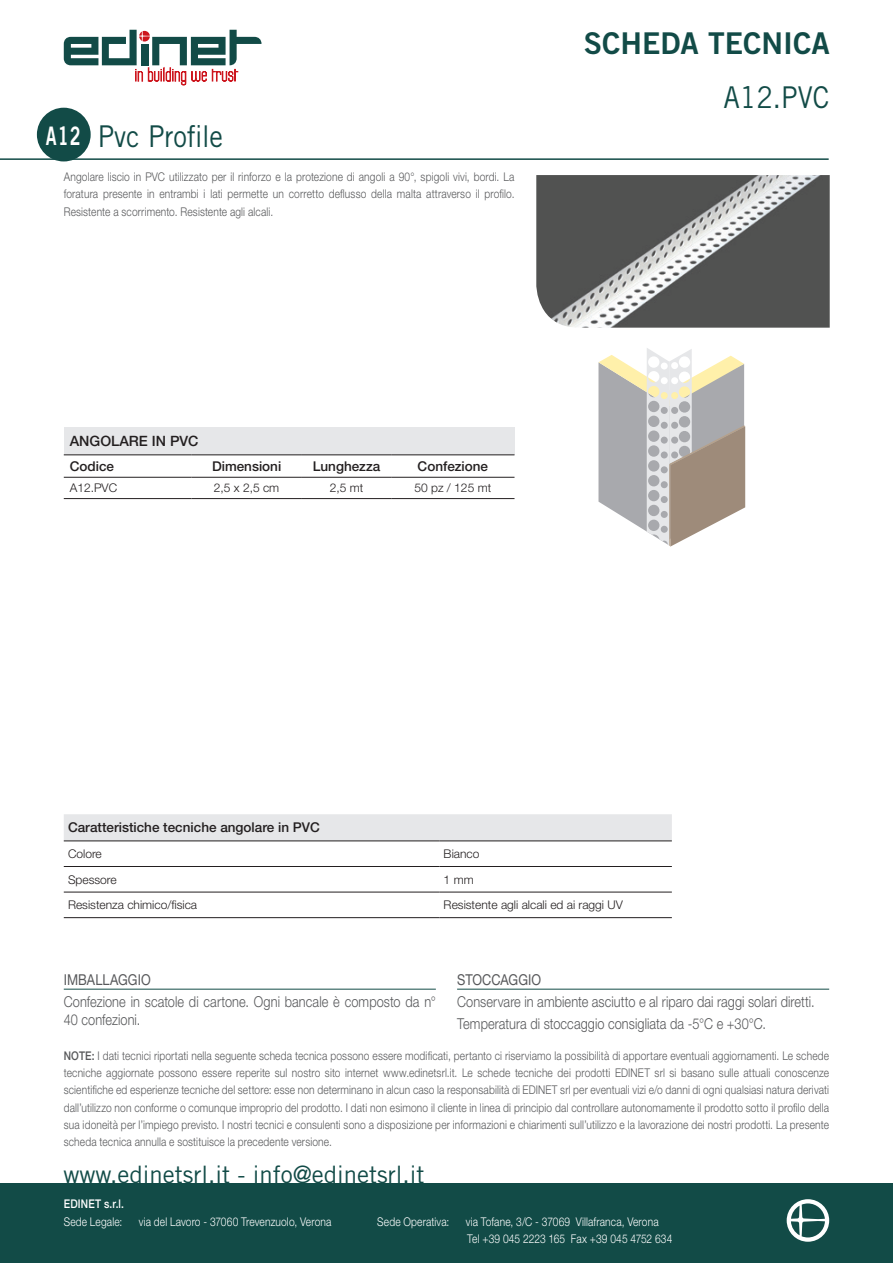
<style>
.page{position:relative;width:893px;height:1263px;background:#fff}
.page>*{position:absolute;margin:0;border:0;box-sizing:border-box;transform-origin:0 0}
.ProductTitle{font:30px "Trade Gothic";color:#124b47;scale:.9 1}
.t1{font:30px "Trade Gothic Bold Two";color:#124b47}
.t2{font:25.5px "Trade Gothic Bold Two";color:#fff;scale:.7 1}
.t3{font:24px "Trade Gothic";color:#124b47}
.BodyCopy{font:300 15px/18px "Helvetica Neue LT Std";letter-spacing:.005em;color:#57585a;scale:.85 1}
.Imballaggio-Stoccagg{font:15px "Helvetica Neue LT Std";letter-spacing:.005em;color:#57585a;scale:.85 1}
.Table_Title{font:500 14.25px "Helvetica Neue LT Std";color:#231f20}
.Table_Header{font:500 13.5px "Helvetica Neue LT Std";color:#231f20}
.BodyCopy-2{font:300 12px/17.2px "Helvetica Neue LT Std";letter-spacing:.015em;color:#57585a;text-align:justify;scale:.85 1}
.t4{font:300 12px/17.7px "Helvetica Neue LT Std";letter-spacing:.015em;color:#fff;scale:.85 1}
.Table_BodyCopy{font:300 12px "Helvetica Neue LT Std";color:#231f20}
.t5{font:500 12px "Helvetica Neue LT Std";letter-spacing:.015em;color:#fff;scale:.85 1}
.s1{font-weight:500}
</style>
<div class="page">
<hr style="left:0;top:158px;width:829px;height:2px;background:#124b47">
<div style="left:37px;top:108px;width:54px;height:53px;background:#124b47;border-radius:50%"></div>
<img style="left:536px;top:175px;width:294px;height:153px">
<svg style="left:598px;top:348px;width:147px;height:199px"></svg>
<svg style="left:64px;top:30px;width:197px;height:55px"></svg>
<div style="left:0;top:1183px;width:893px;height:80px;background:#124b47"></div>
<svg style="left:787px;top:1199px;width:42px;height:43px"></svg>
<hr style="left:64px;top:989px;width:372px;height:1px;background:#124b47">
<hr style="left:457px;top:989px;width:372px;height:1px;background:#124b47">
<div style="left:64px;top:428px;width:450px;height:27px;background:#e6e7e9"></div>
<hr style="left:64px;top:477px;width:127px;height:1px;background:#231f20">
<hr style="left:191px;top:477px;width:111px;height:1px;background:#231f20">
<hr style="left:302px;top:477px;width:89px;height:1px;background:#231f20">
<hr style="left:391px;top:477px;width:123px;height:1px;background:#231f20">
<hr style="left:64px;top:498px;width:127px;height:1px;background:#231f20">
<hr style="left:191px;top:498px;width:111px;height:1px;background:#231f20">
<hr style="left:302px;top:498px;width:89px;height:1px;background:#231f20">
<hr style="left:391px;top:498px;width:123px;height:1px;background:#231f20">
<hr style="left:64px;top:455px;width:127px;height:1px;background:#231f20">
<hr style="left:191px;top:455px;width:111px;height:1px;background:#231f20">
<hr style="left:302px;top:455px;width:89px;height:1px;background:#231f20">
<hr style="left:391px;top:455px;width:123px;height:1px;background:#231f20">
<div style="left:64px;top:814px;width:608px;height:27px;background:#e6e7e9"></div>
<hr style="left:64px;top:841px;width:375px;height:1px;background:#231f20">
<hr style="left:439px;top:841px;width:233px;height:1px;background:#231f20">
<hr style="left:64px;top:866px;width:375px;height:1px;background:#231f20">
<hr style="left:439px;top:866px;width:233px;height:1px;background:#231f20">
<hr style="left:64px;top:892px;width:375px;height:1px;background:#231f20">
<hr style="left:439px;top:892px;width:233px;height:1px;background:#231f20">
<hr style="left:64px;top:917px;width:375px;height:1px;background:#231f20">
<hr style="left:439px;top:917px;width:233px;height:1px;background:#231f20">
<h1 class="t1" style="left:584px;top:25px;width:247px">SCHEDA TECNICA</h1>
<p class="ProductTitle" style="left:98px;top:118px;width:141px">Pvc Profile</p>
<p class="BodyCopy-2" style="left:64px;top:168px;width:532px">Angolare liscio in PVC utilizzato per il rinforzo e la protezione di angoli a 90°, spigoli vivi, bordi. La foratura presente in entrambi i lati permette un corretto deflusso della malta attraverso il profilo.<br>Resistente a scorrimento. Resistente agli alcali.</p>
<p class="t2" style="left:46px;top:120px;width:52px">A12</p>
<p class="Table_Title" style="left:70px;top:433px;width:130px">ANGOLARE IN PVC</p>
<p class="Table_Header" style="left:70px;top:458px;width:46px">Codice</p>
<p class="Table_Header" style="left:212px;top:458px;width:71px">Dimensioni</p>
<p class="Table_Header" style="left:313px;top:458px;width:69px">Lunghezza</p>
<p class="Table_Header" style="left:418px;top:458px;width:72px">Confezione</p>
<p class="Table_BodyCopy" style="left:70px;top:481px;width:49px">A12.PVC</p>
<p class="Table_BodyCopy" style="left:214px;top:481px;width:67px">2,5 x 2,5 cm</p>
<p class="Table_BodyCopy" style="left:330px;top:481px;width:35px">2,5 mt</p>
<p class="Table_BodyCopy" style="left:414px;top:481px;width:78px">50 pz / 125 mt</p>
<p class="ProductTitle" style="left:723px;top:79px;width:119px">A12.PVC</p>
<p class="Table_Header" style="left:68px;top:819px;width:253px">Caratteristiche tecniche angolare in PVC</p>
<p class="Table_BodyCopy" style="left:68px;top:846px;width:35px">Colore</p>
<p class="Table_BodyCopy" style="left:444px;top:846px;width:37px">Bianco</p>
<p class="Table_BodyCopy" style="left:68px;top:872px;width:50px">Spessore</p>
<p class="Table_BodyCopy" style="left:444px;top:872px;width:31px">1 mm</p>
<p class="Table_BodyCopy" style="left:68px;top:897px;width:131px">Resistenza chimico/fisica</p>
<p class="Table_BodyCopy" style="left:444px;top:897px;width:181px">Resistente agli alcali ed ai raggi UV</p>
<p class="Imballaggio-Stoccagg" style="left:64px;top:970px;width:104px">IMBALLAGGIO</p>
<p class="BodyCopy" style="left:64px;top:992px;width:439px">Confezione in scatole di cartone. Ogni bancale è composto da n°<br>40 confezioni.</p>
<p class="Imballaggio-Stoccagg" style="left:457px;top:970px;width:100px">STOCCAGGIO</p>
<p class="BodyCopy" style="left:457px;top:992px;width:422px">Conservare in ambiente asciutto e al riparo dai raggi solari diretti.</p>
<p class="BodyCopy" style="left:457px;top:1014px;width:365px">Temperatura di stoccaggio consigliata da -5°C e +30°C.</p>
<p class="BodyCopy-2" style="left:64px;top:1047px;width:902px"><span class="s1">NOTE:</span> I dati tecnici riportati nella seguente scheda tecnica possono essere modificati, pertanto ci riserviamo la possibilità di apportare eventuali aggiornamenti. Le schede tecniche aggiornate possono essere reperite sul nostro sito internet www.edinetsrl.it. Le schede tecniche dei prodotti EDINET srl si basano sulle attuali conoscenze scientifiche ed esperienze tecniche del settore: esse non determinano in alcun caso la responsabilità di EDINET srl per eventuali vizi e/o danni di ogni qualsiasi natura derivati dall’utilizzo non conforme o comunque improprio del prodotto. I dati non esimono il cliente in linea di principio dal controllare autonomamente il prodotto sotto il profilo della sua idoneità per l’impiego previsto. I nostri tecnici e consulenti sono a disposizione per informazioni e chiarimenti sull’utilizzo e la lavorazione dei nostri prodotti. La presente scheda tecnica annulla e sostituisce la precedente versione.</p>
<h3 class="t3" style="left:63px;top:1160px;width:363px">www.edinetsrl.it - info@edinetsrl.it</h3>
<p class="t5" style="left:64px;top:1196px;width:72px">EDINET s.r.l.</p>
<p class="t4" style="left:64px;top:1212px;width:70px">Sede Legale:</p>
<p class="t4" style="left:139px;top:1212px;width:228px">via del Lavoro - 37060 Trevenzuolo, Verona</p>
<p class="t4" style="left:377px;top:1212px;width:86px">Sede Operativa:</p>
<p class="t4" style="left:466px;top:1212px;width:245px">via Tofane, 3/C - 37069 Villafranca, Verona<br>Tel +39 045 2223 165 Fax +39 045 4752 634</p>
</div>
